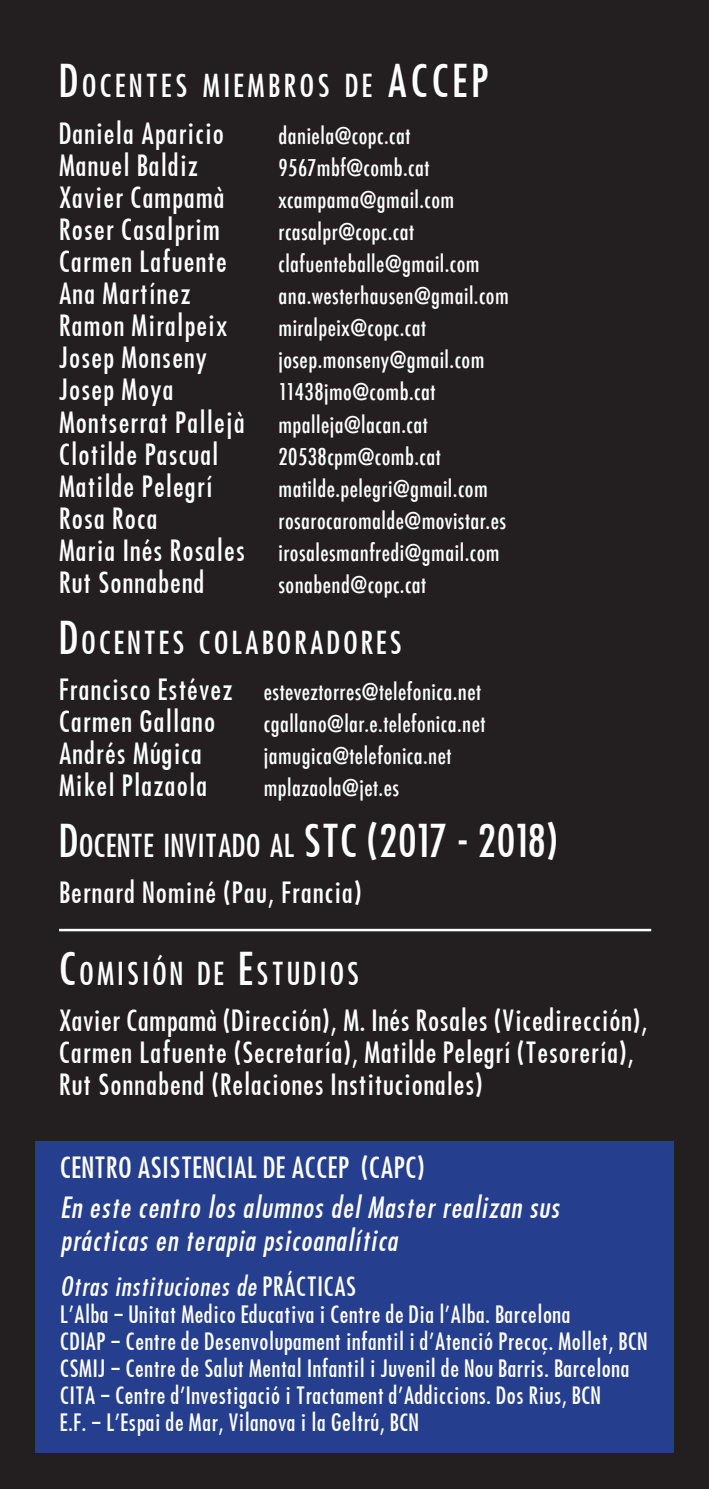
<style>
.page{position:relative;width:709px;height:1489px;background:#fff}
.page>*{position:absolute;margin:0;border:0;box-sizing:border-box;transform-origin:0 0}
.introduc{font:42.5px "Futura Cond Demi";color:#fff}
.introduc-2{font:29.75px "Futura Cond Demi";letter-spacing:.085em;color:#fff}
.introduc-3{font:29.75px "Futura Cond Demi";color:#fff}
.introduc-4{font:27.5px "Futura Cond Demi";letter-spacing:.02em;color:#fff}
.introduc-5{font:italic 27.5px/33px "Futura Cond Demi";color:#fff}
.introduc-6{font:27.5px "Futura Cond Demi";color:#fff}
.introduc-7{font:italic 25px "Futura Cond Demi";color:#fff}
.introduc-8{font:500 condensed 22.5px "Futura";letter-spacing:.02em;color:#fff}
.introduc-9{font:22.5px "Futura Cond Demi";color:#fff}
.s1{font-size:42.5px}
.s2{font-family:"Futura Cond Demi";font-weight:400;font-stretch:normal;font-size:27.5px}
.s3{font-style:normal}
</style>
<div class="page">
<div style="left:0;top:0;width:709px;height:1488px;background:#231f20"></div>
<div style="left:36px;top:1141px;width:638px;height:311px;background:#253f8e"></div>
<hr style="left:59px;top:928px;width:592px;height:3px;background:#fff">
<p class="introduc-2" style="left:59px;top:67px;width:349px"><span class="s1">D</span>OCENTES MIEMBROS DE <span class="s1">ACCE</span></p>
<p class="introduc" style="left:471px;top:54px;width:20px">P</p>
<p class="introduc-4" style="left:59px;top:115px;width:167px">Daniela Aparicio</p>
<p class="introduc-8" style="left:278px;top:121px;width:133px">daniela@copc.cat</p>
<p class="introduc-4" style="left:59px;top:148px;width:141px">Manuel Baldiz</p>
<p class="introduc-8" style="left:278px;top:153px;width:152px">9567mbf@comb.cat</p>
<p class="introduc-4" style="left:59px;top:180px;width:167px">Xavier Campamà</p>
<p class="introduc-8" style="left:278px;top:185px;width:177px">xcampama@gmail.com</p>
<p class="introduc-4" style="left:59px;top:212px;width:163px">Roser Casalprim</p>
<p class="introduc-8" style="left:278px;top:217px;width:137px">rcasalpr@copc.cat</p>
<p class="introduc-4" style="left:59px;top:244px;width:170px">Carmen Lafuente</p>
<p class="introduc-8" style="left:278px;top:249px;width:203px">clafuenteballe@gmail.com</p>
<p class="introduc-4" style="left:59px;top:276px;width:134px">Ana Martínez</p>
<p class="introduc-8" style="left:278px;top:281px;width:232px">ana.westerhausen@gmail.com</p>
<p class="introduc-4" style="left:59px;top:308px;width:171px">Ramon Miralpeix</p>
<p class="introduc-8" style="left:278px;top:313px;width:149px">miralpeix@copc.cat</p>
<p class="introduc-4" style="left:59px;top:340px;width:150px">Josep Monseny</p>
<p class="introduc-8" style="left:278px;top:345px;width:207px">josep.monseny@gmail.com</p>
<p class="introduc-4" style="left:59px;top:372px;width:117px">Josep Moya</p>
<p class="introduc-8" style="left:278px;top:378px;width:158px">11438jmo@comb.cat</p>
<p class="introduc-8" style="left:59px;top:410px;width:370px"><span class="s2">Montserrat Pallejà</span> mpalleja@lacan.cat</p>
<p class="introduc-4" style="left:59px;top:436px;width:161px">Clotilde Pascual</p>
<p class="introduc-8" style="left:278px;top:442px;width:164px">20538cpm@comb.cat</p>
<p class="introduc-4" style="left:59px;top:468px;width:156px">Matilde Pelegrí</p>
<p class="introduc-8" style="left:278px;top:474px;width:211px">matilde.pelegri@gmail.com</p>
<p class="introduc-4" style="left:59px;top:500px;width:101px">Rosa Roca</p>
<p class="introduc-8" style="left:278px;top:506px;width:229px">rosarocaromalde@movistar.es</p>
<p class="introduc-8" style="left:59px;top:538px;width:442px"><span class="s2">Maria Inés Rosales</span> irosalesmanfredi@gmail.com</p>
<p class="introduc-4" style="left:59px;top:565px;width:147px">Rut Sonnabend</p>
<p class="introduc-8" style="left:278px;top:570px;width:149px">sonabend@copc.cat</p>
<p class="introduc-2" style="left:59px;top:623px;width:345px"><span class="s1">D</span>OCENTES COLABORADORES</p>
<p class="introduc-8" style="left:59px;top:677px;width:424px"><span class="s2">Francisco Estévez</span> esteveztorres@telefonica.net</p>
<p class="introduc-4" style="left:59px;top:703px;width:158px">Carmen Gallano</p>
<p class="introduc-8" style="left:264px;top:709px;width:223px">cgallano@lar.e.telefonica.net</p>
<p class="introduc-4" style="left:59px;top:736px;width:145px">Andrés Múgica</p>
<p class="introduc-8" style="left:264px;top:741px;width:189px">jamugica@telefonica.net</p>
<p class="introduc-4" style="left:59px;top:768px;width:150px">Mikel Plazaola</p>
<p class="introduc-8" style="left:264px;top:773px;width:137px">mplazaola@jet.es</p>
<p class="introduc-3" style="left:59px;top:826px;width:501px"><span class="s1">D</span>OCENTE INVITADO AL <span class="s1">STC (2017 - 2018)</span></p>
<p class="introduc-4" style="left:59px;top:874px;width:304px">Bernard Nominé (Pau, Francia)</p>
<p class="introduc-2" style="left:59px;top:954px;width:302px"><span class="s1">C</span>OMISIÓN DE <span class="s1">E</span>STUDIOS</p>
<p class="introduc-4" style="left:59px;top:1002px;width:590px">Xavier Campamà (Dirección), M. Inés Rosales (Vicedirección),</p>
<p class="introduc-4" style="left:59px;top:1034px;width:576px">Carmen Lafuente (Secretaría), Matilde Pelegrí (Tesorería),</p>
<p class="introduc-4" style="left:59px;top:1066px;width:425px">Rut Sonnabend (Relaciones Institucionales)</p>
<p class="introduc-6" style="left:60px;top:1150px;width:366px">CENTRO ASISTENCIAL DE ACCEP (CAPC)</p>
<p class="introduc-5" style="left:60px;top:1191px;width:501px">En este centro los alumnos del Master realizan sus prácticas en terapia psicoanalítica</p>
<p class="introduc-7" style="left:60px;top:1270px;width:298px">Otras instituciones de <span class="s3">PRÁCTICAS</span></p>
<p class="introduc-9" style="left:60px;top:1299px;width:512px">L’Alba – Unitat Medico Educativa i Centre de Dia l’Alba. Barcelona</p>
<p class="introduc-9" style="left:60px;top:1326px;width:589px">CDIAP – Centre de Desenvolupament infantil i d’Atenció Precoç. Mollet, BCN</p>
<p class="introduc-9" style="left:60px;top:1353px;width:571px">CSMIJ – Centre de Salut Mental Infantil i Juvenil de Nou Barris. Barcelona</p>
<p class="introduc-9" style="left:60px;top:1380px;width:542px">CITA – Centre d’Investigació i Tractament d’Addiccions. Dos Rius, BCN</p>
<p class="introduc-9" style="left:60px;top:1407px;width:360px">E.F. – L’Espai de Mar, Vilanova i la Geltrú, BCN</p>
</div>
